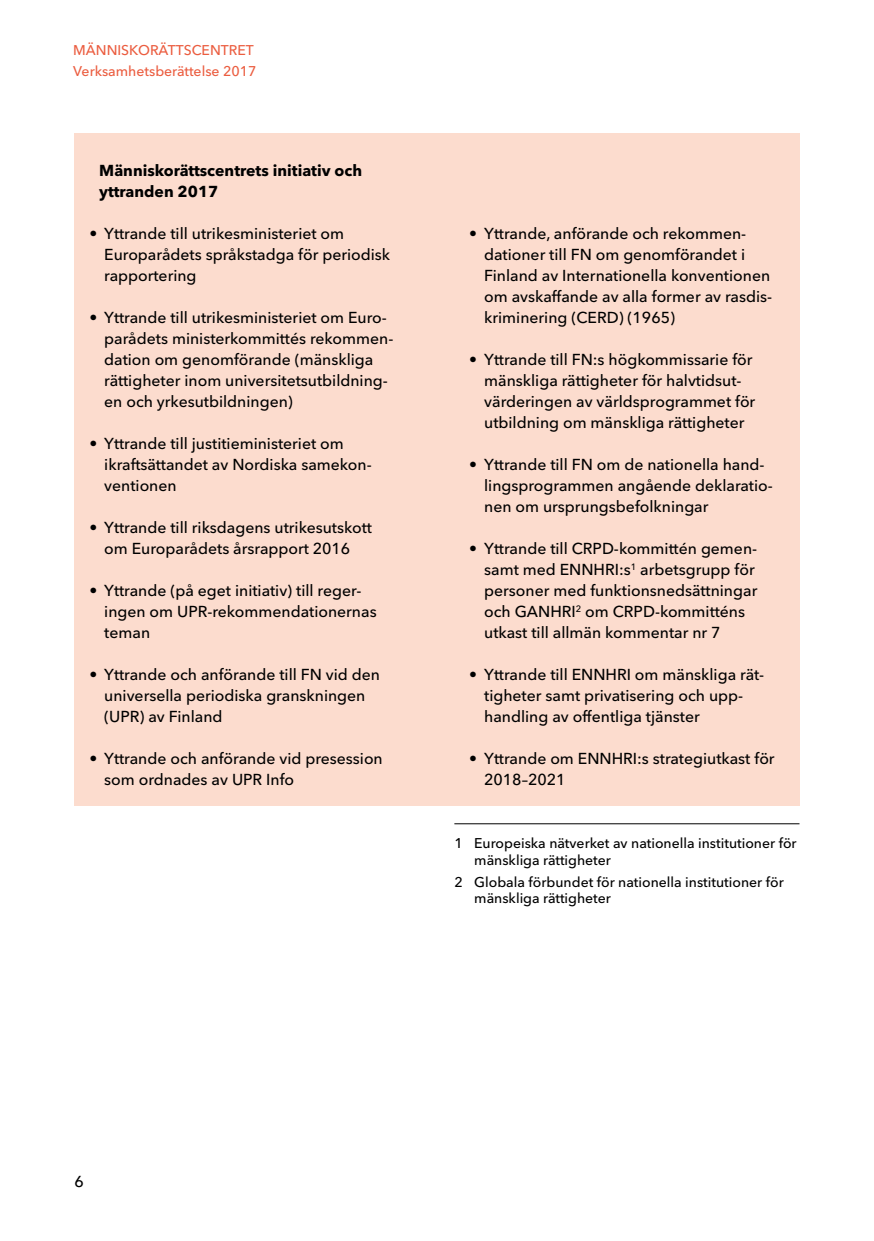
<style>
.page{position:relative;width:874px;height:1241px;background:#fff}
.page>*{position:absolute;margin:0;border:0;box-sizing:border-box;transform-origin:0 0}
.t1{font:500 15.75px/21px "Avenir Next LT Pro";color:#000}
.leipis_1__rivi_laati{font:700 15.75px/21px "Avenir Next LT Pro";color:#000}
.Footnote{font:500 14px/16.8px "Avenir Next LT Pro";color:#000}
.t2{font:500 14px/21px "Avenir Next LT Pro";color:#eb5d40}
</style>
<div class="page">
<div style="left:74px;top:134px;width:725px;height:672px;background:#fcdcce"></div>
<hr style="left:454px;top:823px;width:345px;height:1px;background:#000">
<p class="t2" style="left:73px;top:40px;width:185px">MÄNNISKORÄTTSCENTRET<br>Verksamhetsberättelse 2017</p>
<p class="leipis_1__rivi_laati" style="left:99px;top:159px;width:264px">Människorättscentrets initiativ och yttranden 2017</p>
<p class="t1" style="left:104px;top:223px;width:287px;text-indent:-15px">• Yttrande till utrikesministeriet om<br>Europarådets språkstadga för periodisk rapportering</p>
<p class="t1" style="left:104px;top:307px;width:290px;text-indent:-15px">• Yttrande till utrikesministeriet om Euro&shy;parådets ministerkommittés rekommen&shy;dation om genomförande (mänskliga rättigheter inom universitetsutbildning&shy;en och yrkesutbildningen)</p>
<p class="t1" style="left:104px;top:433px;width:269px;text-indent:-15px">• Yttrande till justitieministeriet om ikraftsättandet av Nordiska samekon&shy;ventionen</p>
<p class="t1" style="left:89px;top:517px;width:284px;text-align:center">• Yttrande till riksdagens utrikesutskott om Europarådets årsrapport 2016</p>
<p class="t1" style="left:104px;top:580px;width:274px;text-indent:-15px">• Yttrande (på eget initiativ) till reger&shy;ingen om UPR-rekommendationernas teman</p>
<p class="t1" style="left:104px;top:664px;width:277px;text-indent:-15px">• Yttrande och anförande till FN vid den universella periodiska granskningen (UPR) av Finland</p>
<p class="t1" style="left:104px;top:748px;width:280px;text-indent:-15px">• Yttrande och anförande vid presession som ordnades av UPR Info</p>
<p class="t1" style="left:484px;top:223px;width:289px;text-indent:-15px">• Yttrande, anförande och rekommen&shy;dationer till FN om genomförandet i Finland av Internationella konventionen om avskaffande av alla former av rasdis&shy;kriminering (CERD) (1965)</p>
<p class="t1" style="left:484px;top:349px;width:272px;text-indent:-15px">• Yttrande till FN:s högkommissarie för mänskliga rättigheter för halvtidsut&shy;värderingen av världsprogrammet för utbildning om mänskliga rättigheter</p>
<p class="t1" style="left:484px;top:454px;width:290px;text-indent:-15px">• Yttrande till FN om de nationella hand&shy;lingsprogrammen angående deklaratio&shy;nen om ursprungsbefolkningar</p>
<p class="t1" style="left:484px;top:538px;width:274px;text-indent:-15px">• Yttrande till CRPD-kommittén gemen&shy;samt med ENNHRI:s<sup>1</sup> arbetsgrupp för personer med funktionsnedsättningar och GANHRI<sup>2</sup> om CRPD-kommitténs utkast till allmän kommentar nr 7</p>
<p class="t1" style="left:484px;top:664px;width:281px;text-indent:-15px">• Yttrande till ENNHRI om mänskliga rät&shy;tigheter samt privatisering och upp&shy;handling av offentliga tjänster</p>
<p class="t1" style="left:484px;top:748px;width:292px;text-indent:-15px">• Yttrande om ENNHRI:s strategiutkast för<br>2018–2021</p>
<p class="Footnote" style="left:474px;top:834px;width:324px;text-indent:-20px">1 Europeiska nätverket av nationella institutioner för mänskliga rättigheter</p>
<p class="Footnote" style="left:474px;top:873px;width:311px;text-indent:-20px">2 Globala förbundet för nationella institutioner för mänskliga rättigheter</p>
<p class="t1" style="left:74px;top:1170px;width:11px">6</p>
</div>
